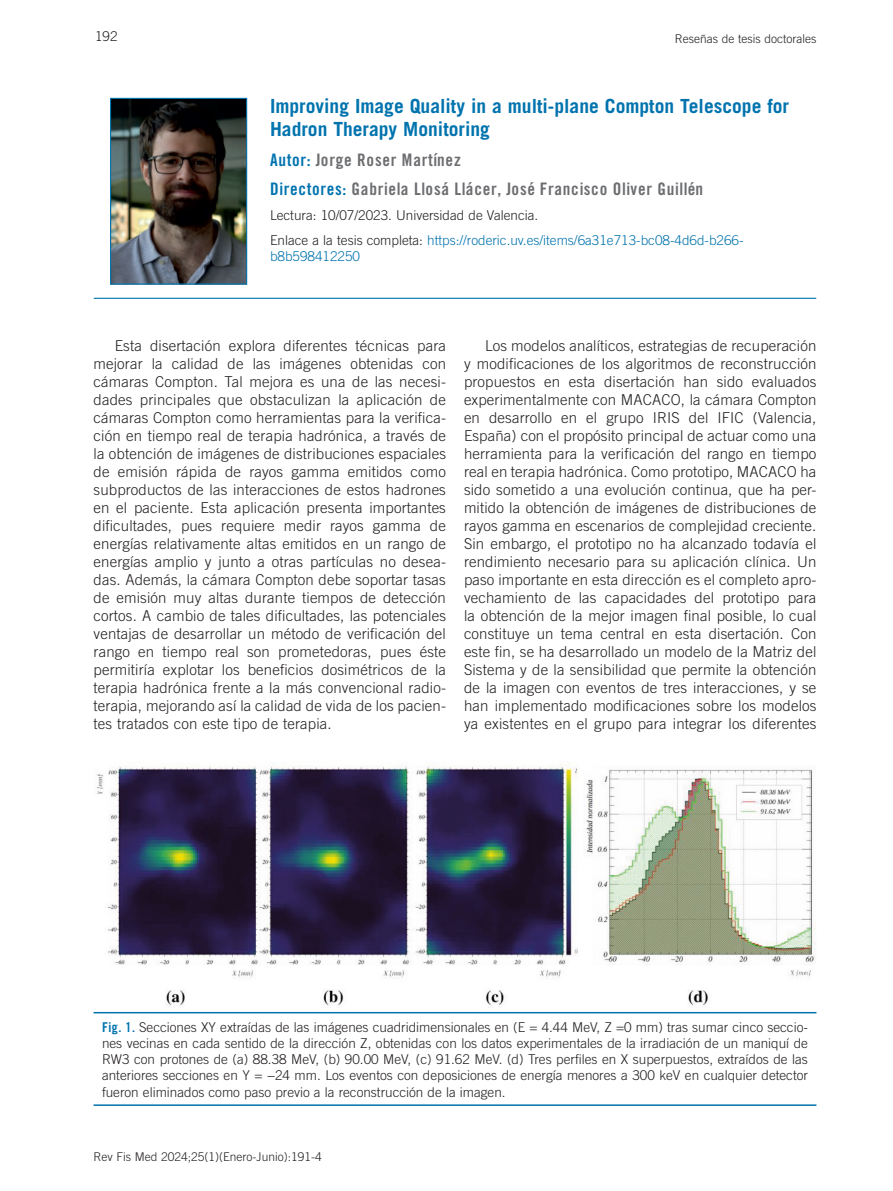
<style>
.page{position:relative;width:893px;height:1191px;background:#fff}
.page>*{position:absolute;margin:0;border:0;box-sizing:border-box;transform-origin:0 0}
.t1{font:700 19.5px/23.4px "Trade Gothic";color:#0073ae}
.TITULO_INGLES{font:17.25px "Trade Gothic Bold Cond Twenty 10";color:#6c6d70}
.t2{font:300 15px/18px "Trade Gothic";letter-spacing:.01em;color:#231f20;text-align:justify}
.Figura_pie_IG{font:300 13.5px/16.2px "Trade Gothic";color:#231f20;text-align:justify}
.CARGO_AUTORES_SIN_VI{font:300 13.5px/16.5px "Trade Gothic";color:#0073ae}
.CARGO_AUTORES_SIN_VI-2{font:300 13.5px "Trade Gothic";color:#231f20}
.t3{font:300 12px "Trade Gothic";color:#231f20}
.s1{color:#0073ae}
.s2{color:#231f20}
.s3{font-family:"Trade Gothic Bold Cond Twenty 10";font-weight:400;color:#0073ae}
</style>
<div class="page">
<img style="left:112px;top:100px;width:133px;height:183px">
<div style="left:110px;top:98px;width:137px;height:187px;border:1px solid #0073ae"></div>
<hr style="left:94px;top:298px;width:722px;height:1px;background:#0073ae">
<hr style="left:94px;top:1012px;width:722px;height:1px;background:#0073ae">
<hr style="left:94px;top:1104px;width:722px;height:2px;background:#0073ae">
<img style="left:97px;top:763px;width:719px;height:243px">
<p class="Figura_pie_IG" style="left:95px;top:28px;width:24px">192</p>
<p class="t3" style="left:675px;top:31px;width:143px">Reseñas de tesis doctorales</p>
<h1 class="t1" style="left:270px;top:94px;width:521px">Improving Image Quality in a multi-plane Compton Telescope for<br>Hadron Therapy Monitoring</h1>
<p class="TITULO_INGLES" style="left:270px;top:149px;width:193px"><span class="s1">Autor:</span> Jorge Roser Martínez</p>
<p class="TITULO_INGLES" style="left:270px;top:178px;width:435px"><span class="s1">Directores:</span> Gabriela Llosá Llácer, José Francisco Oliver Guillén</p>
<p class="CARGO_AUTORES_SIN_VI-2" style="left:270px;top:207px;width:270px">Lectura: 10/07/2023. Universidad de Valencia.</p>
<p class="CARGO_AUTORES_SIN_VI" style="left:270px;top:231px;width:475px"><span class="s2">Enlace a la tesis completa:</span> https://roderic.uv.es/items/6a31e713-bc08-4d6d-b266- b8b598412250</p>
<p class="t2" style="left:94px;top:336px;width:354px;text-indent:21px">Esta disertación explora diferentes técnicas para mejorar la calidad de las imágenes obtenidas con cámaras Compton. Tal mejora es una de las necesi&shy;dades principales que obstaculizan la aplicación de cámaras Compton como herramientas para la verifica&shy;ción en tiempo real de terapia hadrónica, a través de la obtención de imágenes de distribuciones espaciales de emisión rápida de rayos gamma emitidos como subproductos de las interacciones de estos hadrones en el paciente. Esta aplicación presenta importantes dificultades, pues requiere medir rayos gamma de energías relativamente altas emitidos en un rango de energías amplio y junto a otras partículas no desea&shy;das. Además, la cámara Compton debe soportar tasas de emisión muy altas durante tiempos de detección cortos. A cambio de tales dificultades, las potenciales ventajas de desarrollar un método de verificación del rango en tiempo real son prometedoras, pues éste permitiría explotar los beneficios dosimétricos de la terapia hadrónica frente a la más convencional radio&shy;terapia, mejorando así la calidad de vida de los pacien&shy;tes tratados con este tipo de terapia.</p>
<p class="t2" style="left:464px;top:336px;width:354px;text-indent:21px">Los modelos analíticos, estrategias de recuperación y modificaciones de los algoritmos de reconstrucción propuestos en esta disertación han sido evaluados experimentalmente con MACACO, la cámara Compton en desarrollo en el grupo IRIS del IFIC (Valencia, España) con el propósito principal de actuar como una herramienta para la verificación del rango en tiempo real en terapia hadrónica. Como prototipo, MACACO ha sido sometido a una evolución continua, que ha per&shy;mitido la obtención de imágenes de distribuciones de rayos gamma en escenarios de complejidad creciente.<br>Sin embargo, el prototipo no ha alcanzado todavía el rendimiento necesario para su aplicación clínica. Un paso importante en esta dirección es el completo apro&shy;vechamiento de las capacidades del prototipo para la obtención de la mejor imagen final posible, lo cual constituye un tema central en esta disertación. Con este fin, se ha desarrollado un modelo de la Matriz del Sistema y de la sensibilidad que permite la obtención de la imagen con eventos de tres interacciones, y se han implementado modificaciones sobre los modelos ya existentes en el grupo para integrar los diferentes</p>
<p class="Figura_pie_IG" style="left:102px;top:1018px;width:707px"><span class="s3">Fig. 1.</span> Secciones XY extraídas de las imágenes cuadridimensionales en (E = 4.44 MeV, Z =0 mm) tras sumar cinco seccio&shy;nes vecinas en cada sentido de la dirección Z, obtenidas con los datos experimentales de la irradiación de un maniquí de RW3 con protones de (a) 88.38 MeV, (b) 90.00 MeV, (c) 91.62 MeV. (d) Tres perfiles en X superpuestos, extraídos de las anteriores secciones en Y = −24 mm. Los eventos con deposiciones de energía menores a 300 keV en cualquier detector fueron eliminados como paso previo a la reconstrucción de la imagen.</p>
<p class="t3" style="left:94px;top:1149px;width:230px">Rev Fis Med 2024;25(1)(Enero-Junio):191-4</p>
</div>
